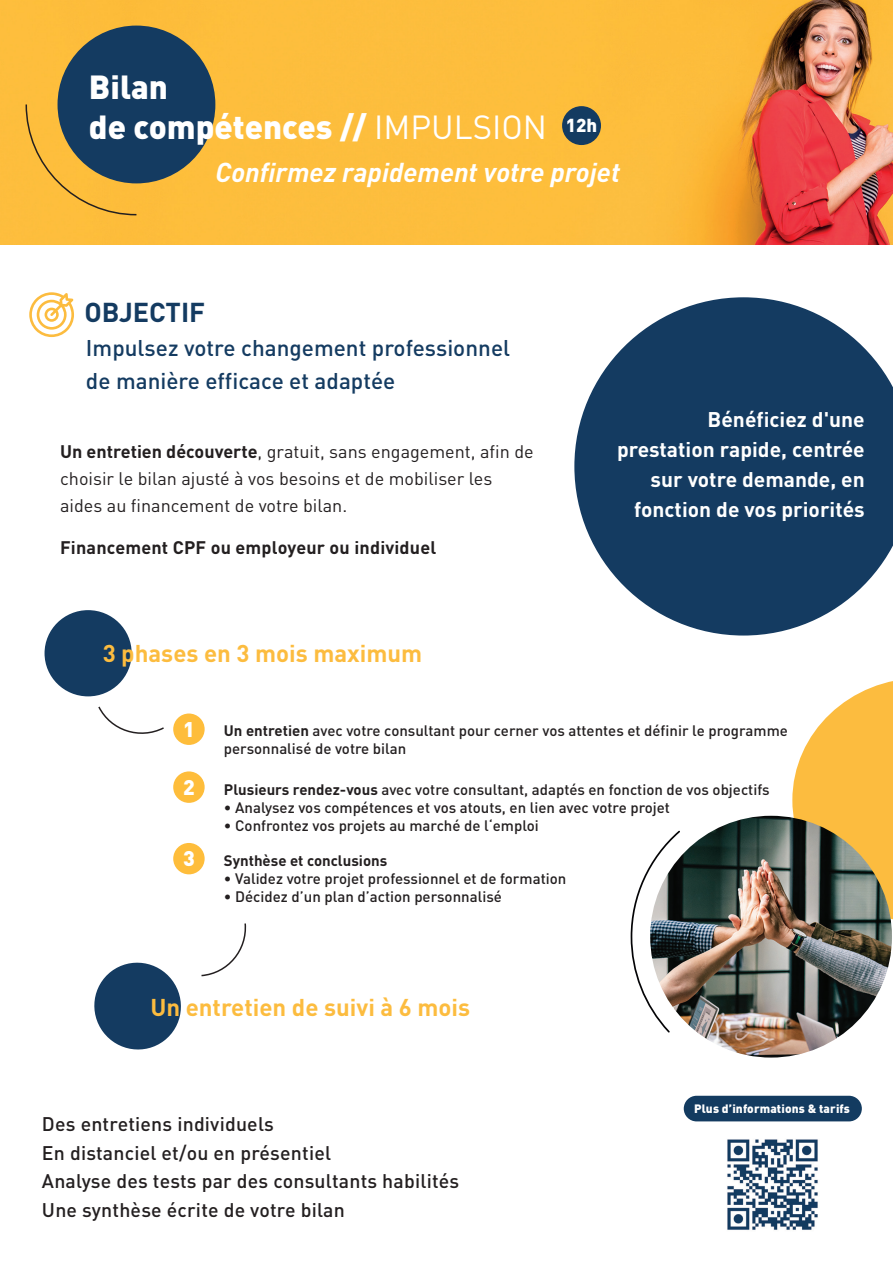
<style>
.page{position:relative;width:893px;height:1263px;background:#fff}
.page>*{position:absolute;margin:0;border:0;box-sizing:border-box;transform-origin:0 0}
.t1{font:900 33px/39.6px "DIN Pro";color:#fff}
.t2{font:italic 700 27px "DIN Pro";color:#fff}
.t3{font:700 27px "DIN Pro";color:#143b61}
.t4{font:700 24px "DIN Pro";color:#fcbc3f}
.t5{font:500 22.5px/33px "DIN Pro";color:#143b61}
.t6{font:700 21px/30px "DIN Pro";color:#fff;text-align:right}
.t7{font:900 21px "DIN Pro";color:#fff}
.t8{font:500 19.5px/28.5px "DIN Pro";letter-spacing:.01em;color:#231f20}
.t9{font:900 18.6px "DIN Pro";color:#fff}
.t10{font:18px/27px "DIN Pro";color:#231f20}
.t11{font:700 18px "DIN Pro";letter-spacing:.01em;color:#231f20}
.t12{font:500 15px/18px "DIN Pro";color:#231f20}
.t13{font:700 15px "DIN Pro";color:#231f20}
.t14{font:900 12px "DIN Pro";letter-spacing:.01em;color:#fff}
.s1{font-weight:400}
.s2{font-weight:700}
</style>
<div class="page">
<svg style="left:29px;top:292px;width:45px;height:45px"></svg>
<img style="left:0;top:0;width:893px;height:244px">
<div style="left:58px;top:26px;width:157px;height:157px;background:#143b61;border-radius:50%"></div>
<svg style="left:25px;top:103px;width:113px;height:113px"></svg>
<div style="left:562px;top:106px;width:39px;height:39px;background:#143b61;border-radius:50%"></div>
<svg style="left:574px;top:297px;width:319px;height:338px;fill:#143b61"></svg>
<div style="left:45px;top:610px;width:87px;height:86px;background:#143b61;border-radius:50%"></div>
<div style="left:173px;top:713px;width:32px;height:32px;background:#febd3b;border-radius:50%"></div>
<div style="left:173px;top:771px;width:32px;height:32px;background:#febd3b;border-radius:50%"></div>
<div style="left:173px;top:843px;width:32px;height:31px;background:#febd3b;border-radius:50%"></div>
<svg style="left:98px;top:706px;width:66px;height:28px"></svg>
<svg style="left:94px;top:962px;width:87px;height:88px"></svg>
<svg style="left:201px;top:923px;width:46px;height:54px"></svg>
<svg style="left:792px;top:681px;width:101px;height:239px"></svg>
<img style="left:650px;top:816px;width:242px;height:241px;border-radius:121px">
<svg style="left:631px;top:831px;width:49px;height:201px"></svg>
<img style="left:727px;top:1139px;width:91px;height:91px">
<div style="left:684px;top:1096px;width:178px;height:25px;background:#133b60;border-radius:13px"></div>
<h1 class="t1" style="left:89px;top:63px;width:460px">Bilan<br>de compétences // <span class="s1">IMPULSION</span></h1>
<h2 class="t2" style="left:215px;top:150px;width:406px">Confirmez rapidement votre projet</h2>
<p class="t9" style="left:566px;top:109px;width:33px">12h</p>
<h2 class="t3" style="left:84px;top:290px;width:122px">OBJECTIF</h2>
<h3 class="t5" style="left:86px;top:329px;width:426px">Impulsez votre changement professionnel de manière efficace et adaptée</h3>
<p class="t10" style="left:60px;top:436px;width:475px"><span class="s2">Un entretien découverte</span>, gratuit, sans engagement, afin de choisir le bilan ajusté à vos besoins et de mobiliser les aides au financement de votre bilan.</p>
<p class="t11" style="left:60px;top:532px;width:378px">Financement CPF ou employeur ou individuel</p>
<h3 class="t4" style="left:103px;top:633px;width:321px">3 phases en 3 mois maximum</h3>
<h3 class="t6" style="left:617px;top:402px;width:249px">Bénéficiez d'une prestation rapide, centrée sur votre demande, en fonction de vos priorités</h3>
<h3 class="t7" style="left:183px;top:711px;width:13px">1</h3>
<p class="t12" style="left:224px;top:720px;width:565px"><span class="s2">Un entretien</span> avec votre consultant pour cerner vos attentes et définir le programme personnalisé de votre bilan</p>
<h3 class="t7" style="left:183px;top:769px;width:13px">2</h3>
<p class="t12" style="left:224px;top:779px;width:547px"><span class="s2">Plusieurs rendez-vous</span> avec votre consultant, adaptés en fonction de vos objectifs</p>
<p class="t12" style="left:224px;top:797px;width:448px">• Analysez vos compétences et vos atouts, en lien avec votre projet</p>
<p class="t12" style="left:224px;top:815px;width:316px">• Confrontez vos projets au marché de l‘emploi</p>
<p class="t13" style="left:224px;top:848px;width:165px">Synthèse et conclusions</p>
<p class="t12" style="left:224px;top:868px;width:344px">• Validez votre projet professionnel et de formation</p>
<p class="t12" style="left:224px;top:886px;width:279px">• Décidez d’un plan d’action personnalisé</p>
<h3 class="t7" style="left:183px;top:841px;width:13px">3</h3>
<h3 class="t4" style="left:150px;top:987px;width:321px">Un entretien de suivi à 6 mois</h3>
<h3 class="t8" style="left:42px;top:1108px;width:419px">Des entretiens individuels<br>En distanciel et/ou en présentiel<br>Analyse des tests par des consultants habilités Une synthèse écrite de votre bilan</h3>
<p class="t14" style="left:694px;top:1098px;width:157px">Plus d’informations &amp; tarifs</p>
</div>
